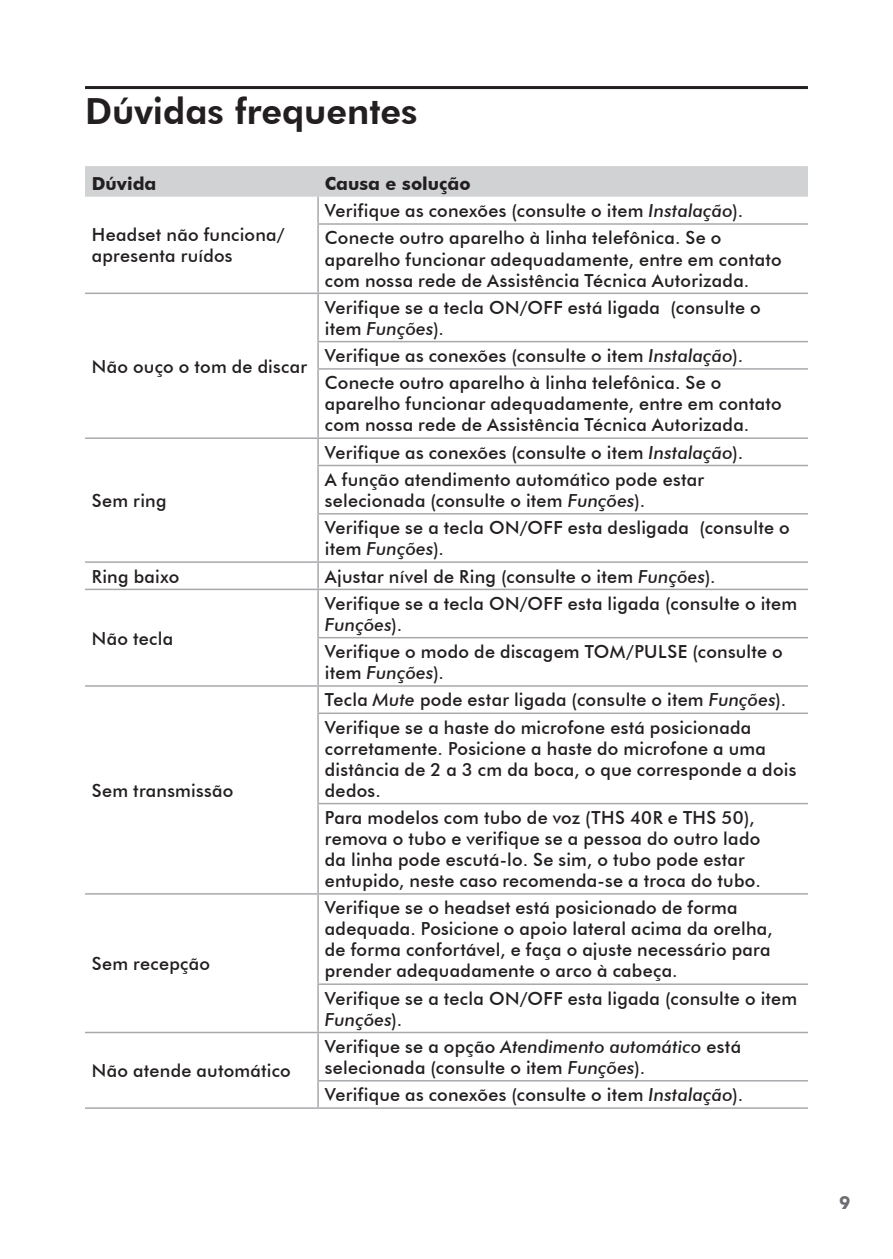
<style>
.page{position:relative;width:893px;height:1259px;background:#fff}
.page>*{position:absolute;margin:0;border:0;box-sizing:border-box;transform-origin:0 0}
.Título_1{font:800 36px "Futura BT";color:#231f20}
.Texto_de_tabela{font:500 18px/21px "Futura BT";letter-spacing:.015em;color:#231f20}
.Título_de_tabela{font:700 18px "Futura BT";color:#231f20}
.t1{font:700 18px "Futura BT";color:#6c6d70}
.s1{font-style:italic}
</style>
<div class="page">
<hr style="left:85px;top:86px;width:723px;height:3px;background:#231f20">
<div style="left:85px;top:166px;width:723px;height:31px;background:#d1d2d4"></div>
<hr style="left:317px;top:223px;width:491px;height:2px;background:#a8a9ad">
<hr style="left:85px;top:292px;width:233px;height:2px;background:#a8a9ad">
<hr style="left:318px;top:292px;width:490px;height:2px;background:#a8a9ad">
<hr style="left:317px;top:341px;width:491px;height:1px;background:#a8a9ad">
<hr style="left:317px;top:368px;width:491px;height:2px;background:#a8a9ad">
<hr style="left:85px;top:437px;width:233px;height:2px;background:#a8a9ad">
<hr style="left:318px;top:437px;width:490px;height:2px;background:#a8a9ad">
<hr style="left:317px;top:465px;width:491px;height:1px;background:#a8a9ad">
<hr style="left:317px;top:513px;width:491px;height:1px;background:#a8a9ad">
<hr style="left:85px;top:561px;width:233px;height:2px;background:#a8a9ad">
<hr style="left:318px;top:561px;width:490px;height:2px;background:#a8a9ad">
<hr style="left:85px;top:588px;width:233px;height:2px;background:#a8a9ad">
<hr style="left:318px;top:588px;width:490px;height:2px;background:#a8a9ad">
<hr style="left:317px;top:637px;width:491px;height:1px;background:#a8a9ad">
<hr style="left:318px;top:685px;width:490px;height:2px;background:#a8a9ad">
<hr style="left:317px;top:803px;width:491px;height:1px;background:#a8a9ad">
<hr style="left:318px;top:893px;width:490px;height:1px;background:#a8a9ad">
<hr style="left:317px;top:983px;width:491px;height:2px;background:#a8a9ad">
<hr style="left:318px;top:1031px;width:490px;height:2px;background:#a8a9ad">
<hr style="left:317px;top:1080px;width:491px;height:1px;background:#a8a9ad">
<hr style="left:317px;top:197px;width:2px;height:26px;background:#a8a9ad">
<hr style="left:317px;top:225px;width:2px;height:67px;background:#a8a9ad">
<hr style="left:317px;top:294px;width:2px;height:47px;background:#a8a9ad">
<hr style="left:317px;top:342px;width:2px;height:26px;background:#a8a9ad">
<hr style="left:317px;top:370px;width:2px;height:67px;background:#a8a9ad">
<hr style="left:317px;top:439px;width:2px;height:26px;background:#a8a9ad">
<hr style="left:317px;top:466px;width:2px;height:47px;background:#a8a9ad">
<hr style="left:317px;top:514px;width:2px;height:47px;background:#a8a9ad">
<hr style="left:317px;top:563px;width:2px;height:25px;background:#a8a9ad">
<hr style="left:317px;top:590px;width:2px;height:47px;background:#a8a9ad">
<hr style="left:317px;top:638px;width:2px;height:47px;background:#a8a9ad">
<hr style="left:85px;top:1107px;width:233px;height:1px;background:#a8a9ad">
<hr style="left:317px;top:712px;width:491px;height:2px;background:#a8a9ad">
<hr style="left:317px;top:1033px;width:2px;height:47px;background:#a8a9ad">
<hr style="left:317px;top:1081px;width:2px;height:26px;background:#a8a9ad">
<hr style="left:318px;top:1107px;width:490px;height:1px;background:#a8a9ad">
<hr style="left:85px;top:685px;width:233px;height:2px;background:#a8a9ad">
<hr style="left:317px;top:687px;width:2px;height:25px;background:#a8a9ad">
<hr style="left:317px;top:714px;width:2px;height:89px;background:#a8a9ad">
<hr style="left:317px;top:804px;width:2px;height:89px;background:#a8a9ad">
<hr style="left:85px;top:893px;width:233px;height:1px;background:#a8a9ad">
<hr style="left:317px;top:894px;width:2px;height:89px;background:#a8a9ad">
<hr style="left:317px;top:985px;width:2px;height:46px;background:#a8a9ad">
<hr style="left:85px;top:1031px;width:233px;height:2px;background:#a8a9ad">
<p class="Título_1" style="left:85px;top:89px;width:334px">Dúvidas frequentes</p>
<p class="Título_de_tabela" style="left:92px;top:173px;width:66px">Dúvida</p>
<p class="Título_de_tabela" style="left:325px;top:173px;width:147px">Causa e solução</p>
<p class="Texto_de_tabela" style="left:92px;top:224px;width:194px">Headset não funciona/ apresenta ruídos</p>
<p class="Texto_de_tabela" style="left:325px;top:200px;width:420px">Verifique as conexões (consulte o item <span class="s1">Instalação</span>).</p>
<p class="Texto_de_tabela" style="left:325px;top:227px;width:458px">Conecte outro aparelho à linha telefônica. Se o aparelho funcionar adequadamente, entre em contato com nossa rede de Assistência Técnica Autorizada.</p>
<p class="Texto_de_tabela" style="left:92px;top:355px;width:217px">Não ouço o tom de discar</p>
<p class="Texto_de_tabela" style="left:92px;top:490px;width:76px">Sem ring</p>
<p class="Texto_de_tabela" style="left:325px;top:297px;width:437px">Verifique se a tecla ON/OFF está ligada (consulte o item <span class="s1">Funções</span>).</p>
<p class="Texto_de_tabela" style="left:325px;top:345px;width:420px">Verifique as conexões (consulte o item <span class="s1">Instalação</span>).</p>
<p class="Texto_de_tabela" style="left:325px;top:372px;width:458px">Conecte outro aparelho à linha telefônica. Se o aparelho funcionar adequadamente, entre em contato com nossa rede de Assistência Técnica Autorizada.</p>
<p class="Texto_de_tabela" style="left:325px;top:442px;width:420px">Verifique as conexões (consulte o item <span class="s1">Instalação</span>).</p>
<p class="Texto_de_tabela" style="left:325px;top:469px;width:381px">A função atendimento automático pode estar selecionada (consulte o item <span class="s1">Funções</span>).</p>
<p class="Texto_de_tabela" style="left:325px;top:517px;width:466px">Verifique se a tecla ON/OFF esta desligada (consulte o item <span class="s1">Funções</span>).</p>
<p class="Texto_de_tabela" style="left:92px;top:565px;width:89px">Ring baixo</p>
<p class="Texto_de_tabela" style="left:325px;top:565px;width:392px">Ajustar nível de Ring (consulte o item <span class="s1">Funções</span>).</p>
<p class="Texto_de_tabela" style="left:92px;top:627px;width:83px">Não tecla</p>
<p class="Texto_de_tabela" style="left:92px;top:779px;width:143px">Sem transmissão</p>
<p class="Texto_de_tabela" style="left:92px;top:953px;width:120px">Sem recepção</p>
<p class="Texto_de_tabela" style="left:92px;top:1060px;width:201px">Não atende automático</p>
<p class="Texto_de_tabela" style="left:325px;top:593px;width:474px">Verifique se a tecla ON/OFF esta ligada (consulte o item<br><span class="s1">Funções</span>).</p>
<p class="Texto_de_tabela" style="left:325px;top:641px;width:459px">Verifique o modo de discagem TOM/PULSE (consulte o item <span class="s1">Funções</span>).</p>
<p class="Texto_de_tabela" style="left:325px;top:689px;width:463px">Tecla <span class="s1">Mute</span> pode estar ligada (consulte o item <span class="s1">Funções</span>).</p>
<p class="Texto_de_tabela" style="left:325px;top:716px;width:473px">Verifique se a haste do microfone está posicionada corretamente. Posicione a haste do microfone a uma distância de 2 a 3 cm da boca, o que corresponde a dois dedos.</p>
<p class="Texto_de_tabela" style="left:325px;top:807px;width:437px">Para modelos com tubo de voz (THS 40R e THS 50), remova o tubo e verifique se a pessoa do outro lado da linha pode escutá-lo. Se sim, o tubo pode estar entupido, neste caso recomenda-se a troca do tubo.</p>
<p class="Texto_de_tabela" style="left:325px;top:897px;width:449px">Verifique se o headset está posicionado de forma adequada. Posicione o apoio lateral acima da orelha, de forma confortável, e faça o ajuste necessário para prender adequadamente o arco à cabeça.</p>
<p class="Texto_de_tabela" style="left:325px;top:987px;width:474px">Verifique se a tecla ON/OFF esta ligada (consulte o item<br><span class="s1">Funções</span>).</p>
<p class="Texto_de_tabela" style="left:325px;top:1036px;width:418px">Verifique se a opção <span class="s1">Atendimento automático</span> está selecionada (consulte o item <span class="s1">Funções</span>).</p>
<p class="Texto_de_tabela" style="left:325px;top:1084px;width:420px">Verifique as conexões (consulte o item <span class="s1">Instalação</span>).</p>
<p class="t1" style="left:839px;top:1191px;width:13px">9</p>
</div>
